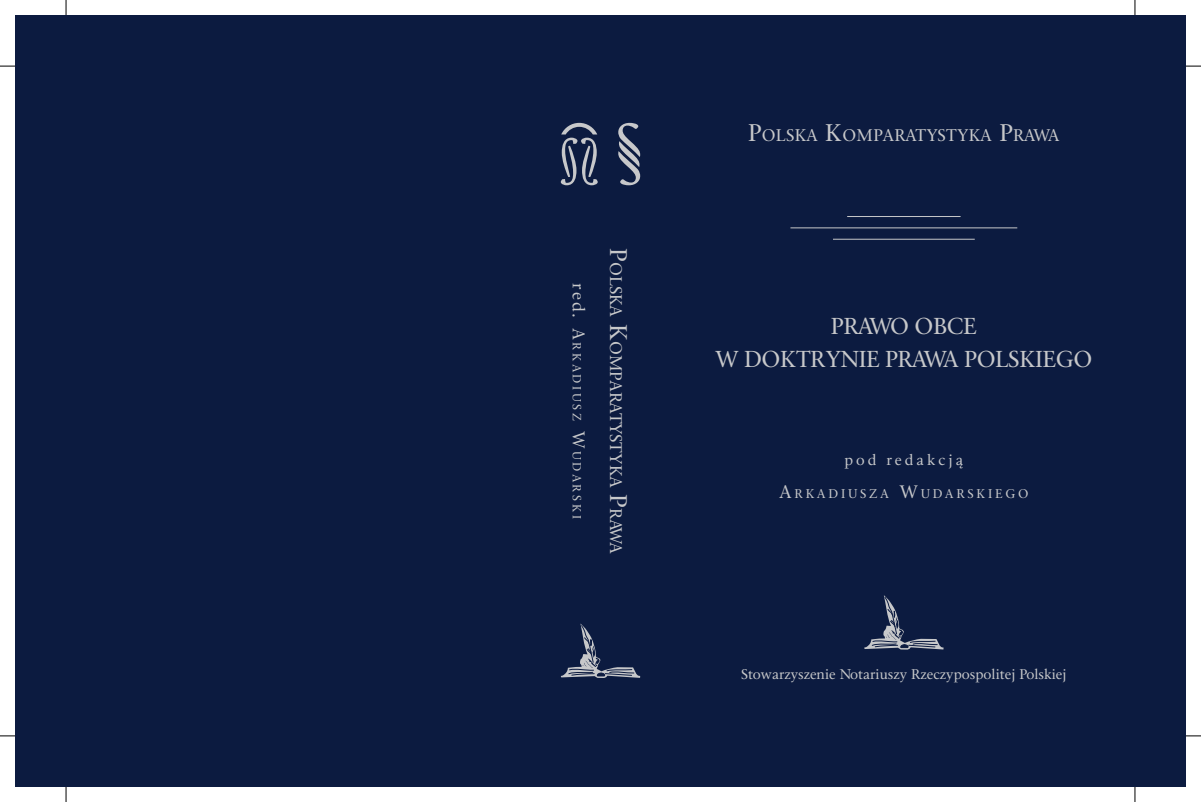
<style>
.page{position:relative;width:1201px;height:802px;background:#fff}
.page>*{position:absolute;margin:0;border:0;box-sizing:border-box;transform-origin:0 0}
.t1{font:23px/33px "Classic TTEFN";letter-spacing:-.02em;color:#c7c8ca;text-align:center}
.t2{font:16.8px "Classic TTEFN";color:#c7c8ca}
.t3{font:15px "Classic TTEFN";letter-spacing:.2em;color:#c7c8ca}
.t4{font:14px "Classic TTEFN";color:#c7c8ca}
.t5{font:12.6px "Classic TTEFN";letter-spacing:.215em;color:#c7c8ca}
.t6{font:11.9px "Classic TTEFN";letter-spacing:.215em;color:#c7c8ca}
.s1{font-size:17px}
.s2{font-size:24px}
.s3{font-size:18px}
</style>
<div class="page">
<div style="left:15px;top:15px;width:1171px;height:771px;background:#0c1b40"></div>
<hr style="left:790px;top:227px;width:227px;height:1px;background:#c7c8ca">
<hr style="left:847px;top:216px;width:113px;height:1px;background:#c7c8ca">
<hr style="left:833px;top:238px;width:142px;height:1px;background:#c7c8ca">
<svg style="left:618px;top:123px;width:22px;height:62px"></svg>
<svg style="left:561px;top:123px;width:37px;height:62px"></svg>
<svg style="left:864px;top:595px;width:79px;height:54px"></svg>
<svg style="left:561px;top:623px;width:79px;height:54px"></svg>
<svg style="left:0;top:65px;width:15px;height:2px"></svg>
<svg style="left:1186px;top:65px;width:15px;height:2px"></svg>
<svg style="left:0;top:735px;width:15px;height:1px"></svg>
<svg style="left:1186px;top:735px;width:15px;height:1px"></svg>
<svg style="left:65px;top:0;width:2px;height:15px"></svg>
<svg style="left:65px;top:786px;width:2px;height:15px"></svg>
<svg style="left:1134px;top:0;width:2px;height:15px"></svg>
<svg style="left:1134px;top:786px;width:2px;height:15px"></svg>
<p class="t6" style="left:584px;top:283px;width:236px;rotate:90deg"><span class="s1">red</span><span class="s1">. A</span>RKADIUSZ <span class="s1">W</span>UDARSKI</p>
<p class="t2" style="left:626px;top:248px;width:307px;rotate:90deg"><span class="s2">P</span>OLSKA <span class="s2">K</span>OMPARATYSTYKA <span class="s2">P</span>RAWA</p>
<p class="t2" style="left:748px;top:125px;width:313px"><span class="s2">P</span>OLSKA <span class="s2">K</span>OMPARATYSTYKA <span class="s2">P</span>RAWA</p>
<h1 class="t1" style="left:715px;top:310px;width:379px">PRAWO OBCE<br>W DOKTRYNIE PRAWA POLSKIEGO</h1>
<p class="t3" style="left:844px;top:451px;width:120px">pod redakcją</p>
<p class="t5" style="left:779px;top:486px;width:251px"><span class="s3">A</span>RKADIUSZA <span class="s3">W</span>UDARSKIEGO</p>
<p class="t4" style="left:741px;top:665px;width:327px">Stowarzyszenie Notariuszy Rzeczypospolitej Polskiej</p>
</div>
